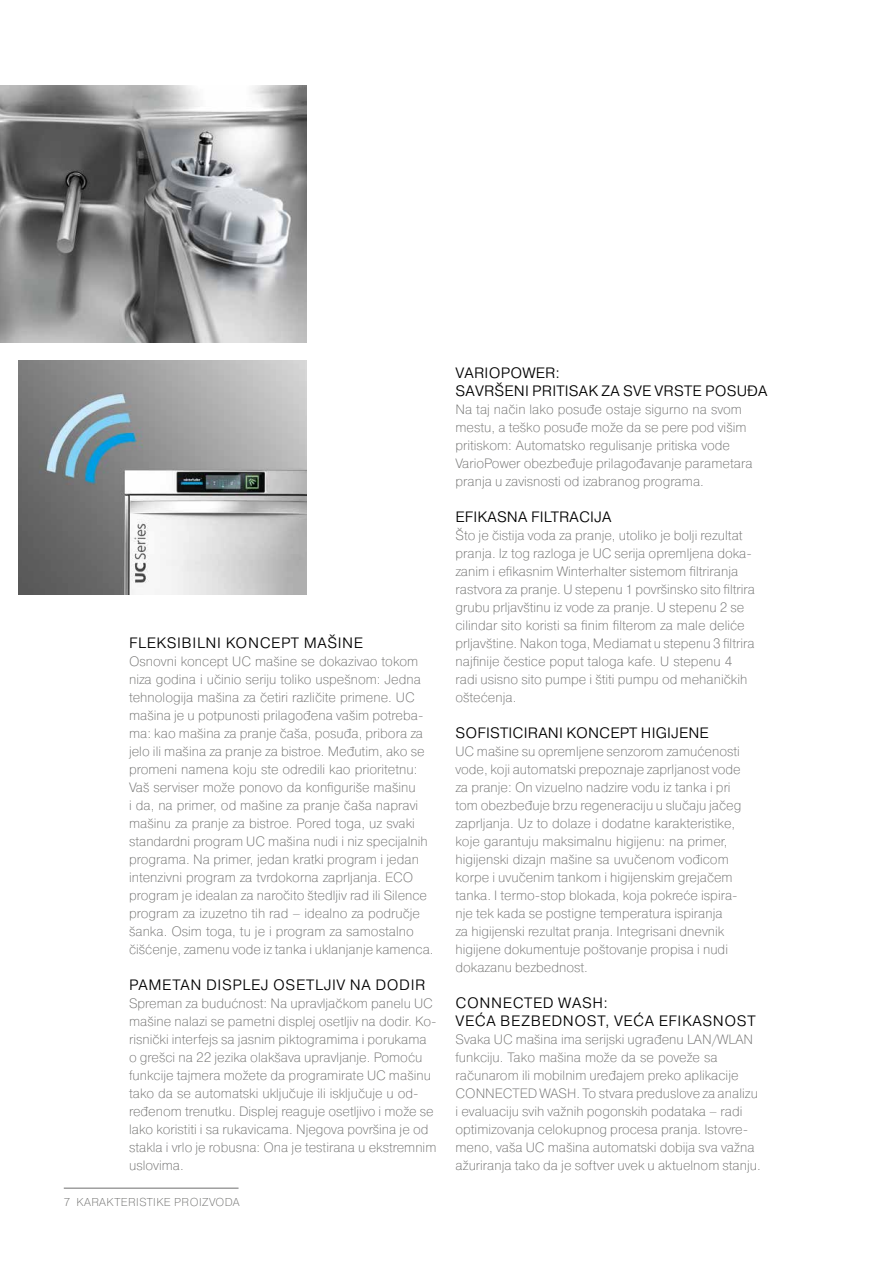
<style>
.page{position:relative;width:893px;height:1263px;background:#fff}
.page>*{position:absolute;margin:0;border:0;box-sizing:border-box;transform-origin:0 0}
.t1{font:300 15px/18px "Pragmatica";letter-spacing:.04em;color:#000}
.t2{font:300 15px/18px "Pragmatica";letter-spacing:.01em;color:#000}
.t3{font:200 13.5px/18px "Pragmatica";color:#6f6f6e}
.t4{font:200 11.4px "Pragmatica";letter-spacing:.04em;color:#6f6f6e}
</style>
<div class="page">
<img style="left:18px;top:360px;width:289px;height:234px">
<img style="left:0;top:85px;width:307px;height:257px">
<hr style="left:64px;top:1188px;width:175px;height:1px;background:#6f6f6e">
<p class="t1" style="left:129px;top:634px;width:235px">FLEKSIBILNI KONCEPT MAŠINE</p>
<p class="t3" style="left:129px;top:652px;width:306px">Osnovni koncept UC mašine se dokazivao tokom niza godina i učinio seriju toliko uspešnom: Jedna tehnologija mašina za četiri različite primene. UC mašina je u potpunosti prilagođena vašim potreba&shy;ma: kao mašina za pranje čaša, posuđa, pribora za jelo ili mašina za pranje za bistroe. Međutim, ako se promeni namena koju ste odredili kao prioritetnu:<br>Vaš serviser može ponovo da konfiguriše mašinu<br>i da, na primer, od mašine za pranje čaša napravi mašinu za pranje za bistroe. Pored toga, uz svaki standardni program UC mašina nudi i niz specijalnih programa. Na primer, jedan kratki program i jedan intenzivni program za tvrdokorna zaprljanja. ECO program je idealan za naročito štedljiv rad ili Silence program za izuzetno tih rad – idealno za područje šanka. Osim toga, tu je i program za samostalno čišćenje, zamenu vode iz tanka i uklanjanje kamenca.</p>
<p class="t1" style="left:129px;top:976px;width:298px">PAMETAN DISPLEJ OSETLJIV NA DODIR</p>
<p class="t3" style="left:129px;top:994px;width:309px">Spreman za budućnost: Na upravljačkom panelu UC mašine nalazi se pametni displej osetljiv na dodir. Ko&shy;risnički interfejs sa jasnim piktogramima i porukama o grešci na 22 jezika olakšava upravljanje. Pomoću funkcije tajmera možete da programirate UC mašinu tako da se automatski uključuje ili isključuje u od&shy;ređenom trenutku. Displej reaguje osetljivo i može se lako koristiti i sa rukavicama. Njegova površina je od stakla i vrlo je robusna: Ona je testirana u ekstremnim uslovima.</p>
<p class="t4" style="left:64px;top:1195px;width:177px">7 KARAKTERISTIKE PROIZVODA</p>
<p class="t2" style="left:456px;top:364px;width:313px">VARIOPOWER:<br>SAVRŠENI PRITISAK ZA SVE VRSTE POSUĐA</p>
<p class="t3" style="left:455px;top:400px;width:299px">Na taj način lako posuđe ostaje sigurno na svom mestu, a teško posuđe može da se pere pod višim pritiskom: Automatsko regulisanje pritiska vode VarioPower obezbeđuje prilagođavanje parametara pranja u zavisnosti od izabranog programa.</p>
<p class="t2" style="left:456px;top:508px;width:157px">EFIKASNA FILTRACIJA</p>
<p class="t3" style="left:455px;top:526px;width:301px">Što je čistija voda za pranje, utoliko je bolji rezultat pranja. Iz tog razloga je UC serija opremljena doka&shy;zanim i efikasnim Winterhalter sistemom filtriranja rastvora za pranje. U stepenu 1 površinsko sito filtrira grubu prljavštinu iz vode za pranje. U stepenu 2 se cilindar sito koristi sa finim filterom za male deliće prljavštine. Nakon toga, Mediamat u stepenu 3 filtrira najfinije čestice poput taloga kafe. U stepenu 4 radi usisno sito pumpe i štiti pumpu od mehaničkih oštećenja.</p>
<p class="t2" style="left:456px;top:724px;width:255px">SOFISTICIRANI KONCEPT HIGIJENE</p>
<p class="t3" style="left:455px;top:742px;width:287px">UC mašine su opremljene senzorom zamućenosti vode, koji automatski prepoznaje zaprljanost vode za pranje: On vizuelno nadzire vodu iz tanka i pri tom obezbeđuje brzu regeneraciju u slučaju jačeg zaprljanja. Uz to dolaze i dodatne karakteristike, koje garantuju maksimalnu higijenu: na primer, higijenski dizajn mašine sa uvučenom vođicom korpe i uvučenim tankom i higijenskim grejačem tanka. I termo-stop blokada, koja pokreće ispira‑ nje tek kada se postigne temperatura ispiranja<br>za higijenski rezultat pranja. Integrisani dnevnik higijene dokumentuje poštovanje propisa i nudi dokazanu bezbednost.</p>
<p class="t1" style="left:456px;top:994px;width:302px">CONNECTED WASH:<br>VEĆA BEZBEDNOST, VEĆA EFIKASNOST</p>
<p class="t3" style="left:455px;top:1030px;width:307px">Svaka UC mašina ima serijski ugrađenu LAN/WLAN funkciju. Tako mašina može da se poveže sa računarom ili mobilnim uređajem preko aplikacije CONNECTED WASH. To stvara preduslove za analizu i evaluaciju svih važnih pogonskih podataka – radi optimizovanja celokupnog procesa pranja. Istovre&shy;meno, vaša UC mašina automatski dobija sva važna ažuriranja tako da je softver uvek u aktuelnom stanju.</p>
</div>
